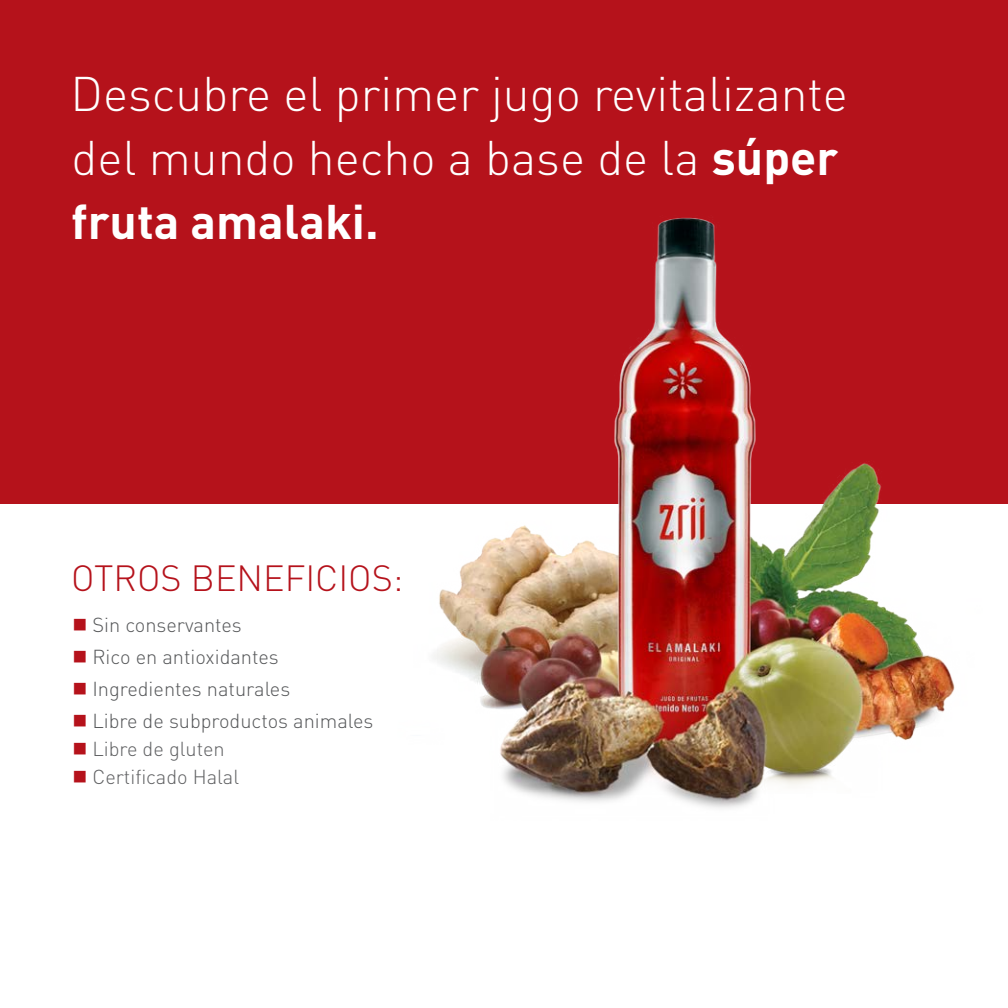
<style>
.page{position:relative;width:1008px;height:1008px;background:#fff}
.page>*{position:absolute;margin:0;border:0;box-sizing:border-box;transform-origin:0 0}
.t1{font:300 48px/64px "DIN";color:#fff}
.t2{font:300 36px "DIN";color:#b5121b}
.t3{font:300 20px "DIN";color:#555759}
.t4{font:300 20px "DIN";color:#5f6062}
.s1{font-weight:700}
.s2{color:#b5121b}
</style>
<div class="page">
<div style="left:0;top:0;width:1008px;height:504px;background:#b5121b"></div>
<img style="left:433px;top:217px;width:522px;height:592px">
<h1 class="t1" style="left:71px;top:61px;width:779px">Descubre el primer jugo revitalizante del mundo hecho a base de la <span class="s1">súper fruta amalaki.</span></h1>
<h2 class="t2" style="left:71px;top:555px;width:334px">OTROS BENEFICIOS:</h2>
<p class="t3" style="left:72px;top:612px;width:171px"><span class="s2">■</span> Sin conservantes</p>
<p class="t3" style="left:72px;top:644px;width:208px"><span class="s2">■</span> Rico en antioxidantes</p>
<p class="t3" style="left:72px;top:676px;width:219px"><span class="s2">■</span> Ingredientes naturales</p>
<p class="t3" style="left:72px;top:708px;width:303px"><span class="s2">■</span> Libre de subproductos animales</p>
<p class="t4" style="left:72px;top:736px;width:154px"><span class="s2">■</span> Libre de gluten</p>
<p class="t4" style="left:72px;top:764px;width:168px"><span class="s2">■</span> Certificado Halal</p>
</div>
